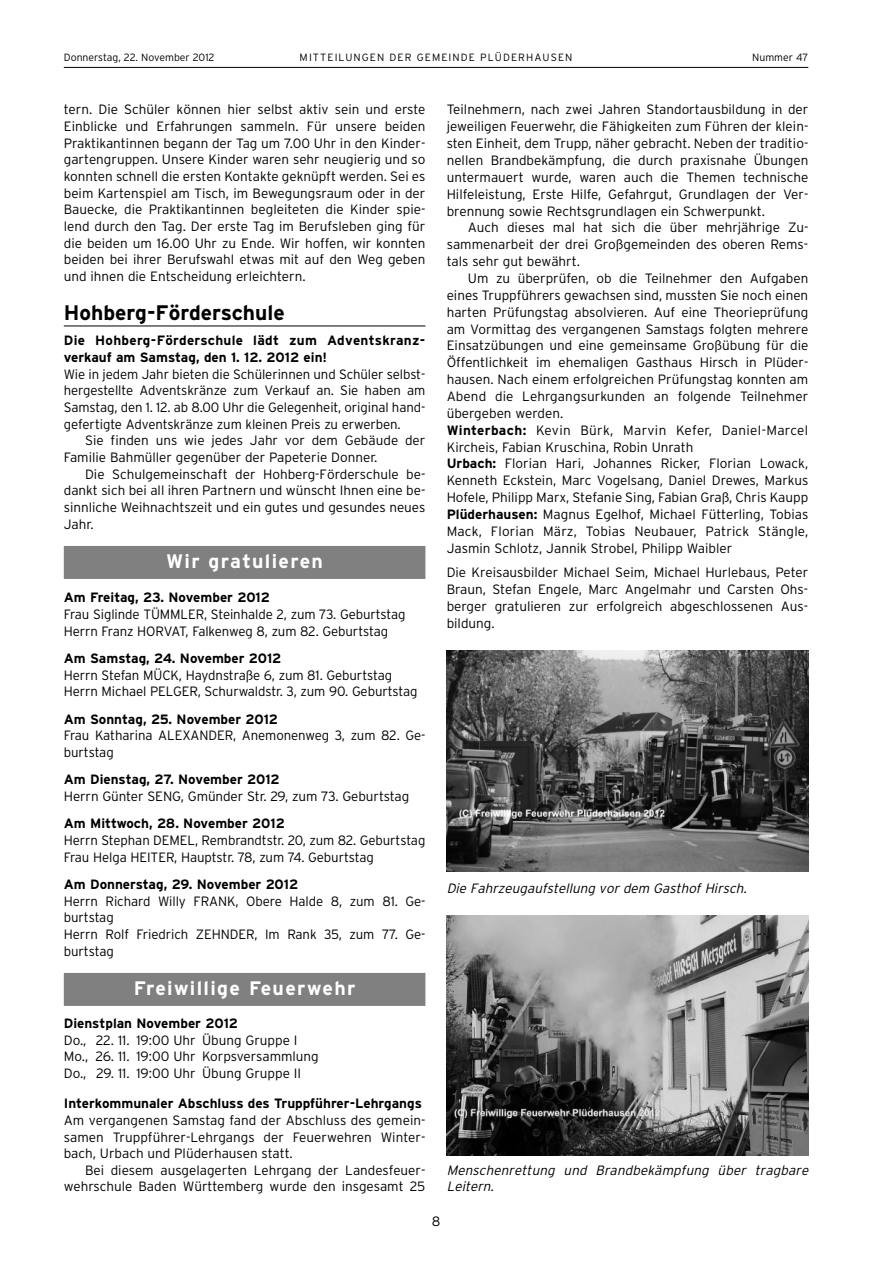
<style>
.page{position:relative;width:893px;height:1263px;background:#fff}
.page>*{position:absolute;margin:0;border:0;box-sizing:border-box;transform-origin:0 0}
.t1{font:700 21px "Interstate";color:#000}
.t2{font:700 19.5px "Interstate";letter-spacing:.07em;color:#fff}
.t3{font:300 13.5px/16.6px "Interstate";color:#000}
.t4{font:700 13.5px/16.6px "Interstate";color:#000}
.t5{font:italic 300 13.5px/16.8px "Interstate";color:#000}
.t6{font:300 10.5px "Interstate";letter-spacing:.105em;color:#000}
.t7{font:300 10.5px "Interstate";color:#000}
.s1{font-weight:700}
</style>
<div class="page">
<hr style="left:64px;top:67px;width:744px;height:1px;background:#000">
<hr style="left:64px;top:326px;width:361px;height:1px;background:#000">
<div style="left:64px;top:546px;width:361px;height:33px;background:#808080"></div>
<div style="left:64px;top:973px;width:361px;height:33px;background:#808080"></div>
<img style="left:446px;top:916px;width:362px;height:240px">
<img style="left:447px;top:651px;width:361px;height:221px">
<p class="t7" style="left:64px;top:53px;width:152px">Donnerstag, 22. November 2012</p>
<p class="t6" style="left:299px;top:53px;width:274px">MITTEILUNGEN DER GEMEINDE PLÜDERHAUSEN</p>
<p class="t7" style="left:752px;top:53px;width:58px">Nummer 47</p>
<p class="t3" style="left:64px;top:103px;width:363px;text-align:justify">tern. Die Schüler können hier selbst aktiv sein und erste Einblicke und Erfahrungen sammeln. Für unsere beiden Praktikantinnen begann der Tag um 7.00 Uhr in den Kinder&shy;gartengruppen. Unsere Kinder waren sehr neugierig und so konnten schnell die ersten Kontakte geknüpft werden. Sei es beim Kartenspiel am Tisch, im Bewegungsraum oder in der Bauecke, die Praktikantinnen begleiteten die Kinder spie&shy;lend durch den Tag. Der erste Tag im Berufsleben ging für die beiden um 16.00 Uhr zu Ende. Wir hoffen, wir konnten beiden bei ihrer Berufswahl etwas mit auf den Weg geben und ihnen die Entscheidung erleichtern.</p>
<h1 class="t1" style="left:64px;top:305px;width:222px">Hohberg-Förderschule</h1>
<p class="t4" style="left:64px;top:333px;width:363px">Die Hohberg-Förderschule lädt zum Adventskranz&shy;verkauf am Samstag, den 1. 12. 2012 ein!</p>
<p class="t3" style="left:64px;top:367px;width:363px;text-align:justify">Wie in jedem Jahr bieten die Schülerinnen und Schüler selbst&shy;hergestellte Adventskränze zum Verkauf an. Sie haben am Samstag, den 1. 12. ab 8.00 Uhr die Gelegenheit, original hand&shy;gefertigte Adventskränze zum kleinen Preis zu erwerben.</p>
<p class="t3" style="left:64px;top:434px;width:363px;text-indent:21px">Sie finden uns wie jedes Jahr vor dem Gebäude der<br>Familie Bahmüller gegenüber der Papeterie Donner.</p>
<p class="t3" style="left:64px;top:467px;width:363px;text-align:justify;text-indent:21px">Die Schulgemeinschaft der Hohberg-Förderschule be&shy;dankt sich bei all ihren Partnern und wünscht Ihnen eine be&shy;sinnliche Weihnachtszeit und ein gutes und gesundes neues Jahr.</p>
<h2 class="t2" style="left:166px;top:554px;width:158px">Wir gratulieren</h2>
<p class="t4" style="left:64px;top:590px;width:208px">Am Freitag, 23. November 2012</p>
<p class="t3" style="left:64px;top:607px;width:343px">Frau Siglinde TÜMMLER, Steinhalde 2, zum 73. Geburtstag<br>Herrn Franz HORVAT, Falkenweg 8, zum 82. Geburtstag</p>
<p class="t4" style="left:64px;top:651px;width:219px">Am Samstag, 24. November 2012</p>
<p class="t3" style="left:64px;top:668px;width:355px">Herrn Stefan MÜCK, Haydnstraße 6, zum 81. Geburtstag<br>Herrn Michael PELGER, Schurwaldstr. 3, zum 90. Geburtstag</p>
<p class="t4" style="left:64px;top:712px;width:216px">Am Sonntag, 25. November 2012</p>
<p class="t3" style="left:64px;top:729px;width:363px">Frau Katharina ALEXANDER, Anemonenweg 3, zum 82. Ge&shy;burtstag</p>
<p class="t4" style="left:64px;top:772px;width:217px">Am Dienstag, 27. November 2012</p>
<p class="t3" style="left:64px;top:789px;width:347px">Herrn Günter SENG, Gmünder Str. 29, zum 73. Geburtstag</p>
<p class="t4" style="left:64px;top:816px;width:222px">Am Mittwoch, 28. November 2012</p>
<p class="t3" style="left:64px;top:833px;width:363px">Herrn Stephan DEMEL, Rembrandtstr. 20, zum 82. Geburtstag<br>Frau Helga HEITER, Hauptstr. 78, zum 74. Geburtstag</p>
<p class="t4" style="left:64px;top:877px;width:236px">Am Donnerstag, 29. November 2012</p>
<p class="t3" style="left:64px;top:894px;width:363px">Herrn Richard Willy FRANK, Obere Halde 8, zum 81. Ge&shy;burtstag<br>Herrn Rolf Friedrich ZEHNDER, Im Rank 35, zum 77. Ge&shy;burtstag</p>
<h2 class="t2" style="left:134px;top:981px;width:223px">Freiwillige Feuerwehr</h2>
<p class="t4" style="left:64px;top:1016px;width:176px">Dienstplan November 2012</p>
<p class="t3" style="left:64px;top:1033px;width:256px">Do., 22. 11. 19:00 Uhr Übung Gruppe I<br>Mo., 26. 11. 19:00 Uhr Korpsversammlung<br>Do., 29. 11. 19:00 Uhr Übung Gruppe II</p>
<p class="t4" style="left:64px;top:1096px;width:359px">Interkommunaler Abschluss des Truppführer-Lehrgangs</p>
<p class="t3" style="left:64px;top:1113px;width:363px;text-align:justify">Am vergangenen Samstag fand der Abschluss des gemein&shy;samen Truppführer-Lehrgangs der Feuerwehren Winter&shy;bach, Urbach und Plüderhausen statt.</p>
<p class="t3" style="left:64px;top:1163px;width:363px;text-align:right">Bei diesem ausgelagerten Lehrgang der Landesfeuer&shy;wehrschule Baden Württemberg wurde den insgesamt 25</p>
<p class="t3" style="left:446px;top:102px;width:363px;text-align:justify">Teilnehmern, nach zwei Jahren Standortausbildung in der jeweiligen Feuerwehr, die Fähigkeiten zum Führen der klein&shy;sten Einheit, dem Trupp, näher gebracht. Neben der traditio&shy;nellen Brandbekämpfung, die durch praxisnahe Übungen untermauert wurde, waren auch die Themen technische Hilfeleistung, Erste Hilfe, Gefahrgut, Grundlagen der Ver&shy;brennung sowie Rechtsgrundlagen ein Schwerpunkt.</p>
<p class="t3" style="left:446px;top:220px;width:363px;text-align:justify;text-indent:21px">Auch dieses mal hat sich die über mehrjährige Zu&shy;sammenarbeit der drei Großgemeinden des oberen Rems&shy;tals sehr gut bewährt.</p>
<p class="t3" style="left:446px;top:271px;width:363px;text-indent:21px">Um zu überprüfen, ob die Teilnehmer den Aufgaben eines Truppführers gewachsen sind, mussten Sie noch einen harten Prüfungstag absolvieren. Auf eine Theorieprüfung am Vormittag des vergangenen Samstags folgten mehrere Einsatzübungen und eine gemeinsame Großübung für die Öffentlichkeit im ehemaligen Gasthaus Hirsch in Plüder&shy;hausen. Nach einem erfolgreichen Prüfungstag konnten am Abend die Lehrgangsurkunden an folgende Teilnehmer übergeben werden.<br><span class="s1">Winterbach:</span> Kevin Bürk, Marvin Kefer, Daniel-Marcel Kircheis, Fabian Kruschina, Robin Unrath<br><span class="s1">Urbach:</span> Florian Hari, Johannes Ricker, Florian Lowack, Kenneth Eckstein, Marc Vogelsang, Daniel Drewes, Markus Hofele, Philipp Marx, Stefanie Sing, Fabian Graß, Chris Kaupp <span class="s1">Plüderhausen:</span> Magnus Egelhof, Michael Fütterling, Tobias Mack, Florian März, Tobias Neubauer, Patrick Stängle, Jasmin Schlotz, Jannik Strobel, Philipp Waibler</p>
<p class="t3" style="left:446px;top:566px;width:363px;text-align:justify">Die Kreisausbilder Michael Seim, Michael Hurlebaus, Peter Braun, Stefan Engele, Marc Angelmahr und Carsten Ohs&shy;berger gratulieren zur erfolgreich abgeschlossenen Aus&shy;bildung.</p>
<p class="t5" style="left:446px;top:881px;width:304px">Die Fahrzeugaufstellung vor dem Gasthof Hirsch.</p>
<p class="t5" style="left:446px;top:1163px;width:366px">Menschenrettung und Brandbekämpfung über tragbare<br>Leitern.</p>
<p class="t3" style="left:432px;top:1214px;width:10px">8</p>
</div>
